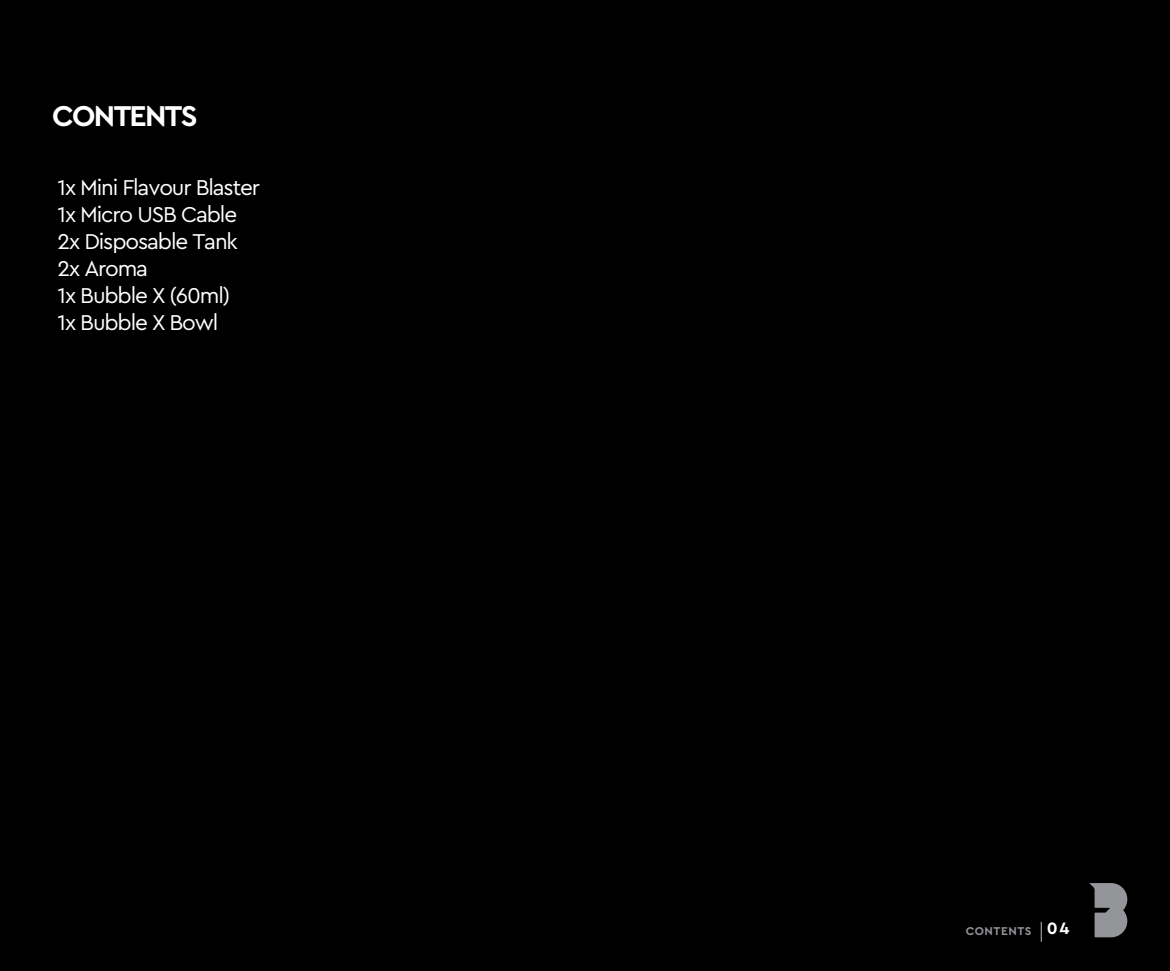
<style>
.page{position:relative;width:1170px;height:971px;background:#fff}
.page>*{position:absolute;margin:0;border:0;box-sizing:border-box;transform-origin:0 0}
.t1{font:700 30px "Cera Pro";letter-spacing:-.055em;color:#fff}
.t2{font:22.5px/27px "Cera Pro";letter-spacing:-.05em;color:#fff}
.t3{font:700 11.75px "Cera Pro";letter-spacing:.045em;color:#939598}
.s1{font-size:17.25px;color:#fff}
</style>
<div class="page">
<div style="left:0;top:0;width:1169px;height:971px;background:#000001"></div>
<svg style="left:1040px;top:922px;width:1px;height:20px"></svg>
<svg style="left:1089px;top:883px;width:38px;height:54px"></svg>
<h1 class="t1" style="left:52px;top:96px;width:147px">CONTENTS</h1>
<p class="t2" style="left:58px;top:173px;width:204px">1x Mini Flavour Blaster<br>1x Micro USB Cable<br>2x Disposable Tank<br>2x Aroma<br>1x Bubble X (60ml)<br>1x Bubble X Bowl</p>
<p class="t3" style="left:965px;top:923px;width:105px">CONTENTS <span class="s1">04</span></p>
</div>
